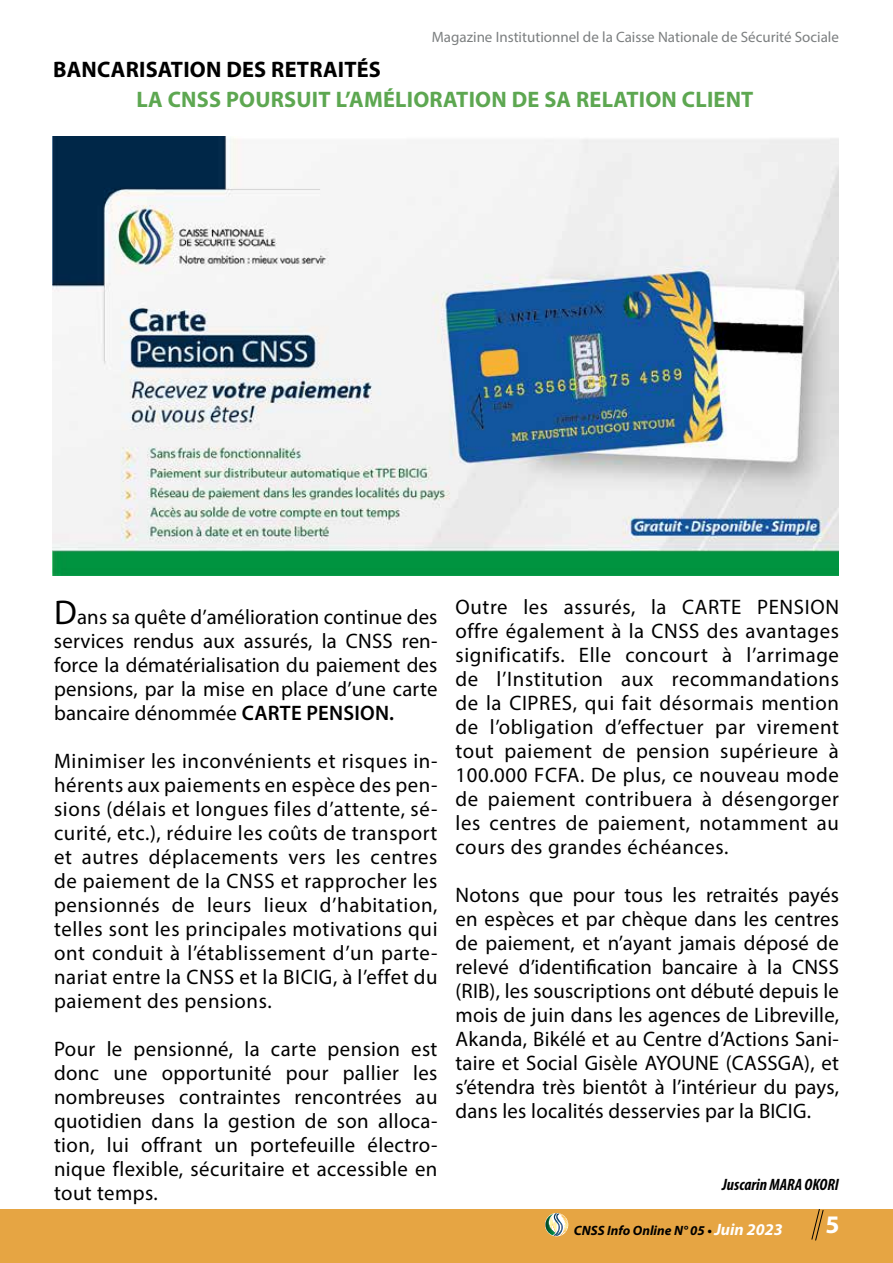
<style>
.page{position:relative;width:893px;height:1263px;background:#fff}
.page>*{position:absolute;margin:0;border:0;box-sizing:border-box;transform-origin:0 0}
.t1{font:700 25.35px "Myriad Pro";color:#fff}
.t2{font:700 22.5px "Myriad Pro";letter-spacing:.01em;color:#5da751}
.t3{font:700 22.5px "Myriad Pro";letter-spacing:.01em;color:#000}
.t4{font:21px/24px "Myriad Pro";letter-spacing:.02em;color:#000;text-align:justify}
.t5{font:italic 700 condensed 16.5px "Myriad Pro";color:#000}
.t6{font:15px "Myriad Pro";color:#7c7f80}
.t7{font:italic 700 13.5px "Myriad Pro";color:#000}
.s1{font-size:34.5px}
.s2{font-weight:600}
.s3{font-size:16.5px;color:#fff}
</style>
<div class="page">
<div style="left:0;top:1209px;width:893px;height:54px;background:#e6a543"></div>
<svg style="left:545px;top:1213px;width:23px;height:23px"></svg>
<svg style="left:811px;top:1209px;width:13px;height:32px"></svg>
<img style="left:53px;top:136px;width:786px;height:439px">
<p class="t6" style="left:432px;top:28px;width:409px">Magazine Institutionnel de la Caisse Nationale de Sécurité Sociale</p>
<p class="t3" style="left:53px;top:54px;width:329px">BANCARISATION DES RETRAITÉS</p>
<p class="t2" style="left:136px;top:84px;width:618px">LA CNSS POURSUIT L’AMÉLIORATION DE SA RELATION CLIENT</p>
<p class="t4" style="left:54px;top:605px;width:385px"><span class="s1">D</span>ans sa quête d’amélioration continue des services rendus aux assurés, la CNSS ren&shy;force la dématérialisation du paiement des pensions, par la mise en place d’une carte bancaire dénommée <span class="s2">CARTE PENSION.</span></p>
<p class="t4" style="left:54px;top:749px;width:385px">Minimiser les inconvénients et risques in&shy;hérents aux paiements en espèce des pen&shy;sions (délais et longues files d’attente, sé&shy;curité, etc.), réduire les coûts de transport et autres déplacements vers les centres de paiement de la CNSS et rapprocher les pensionnés de leurs lieux d’habitation, telles sont les principales motivations qui ont conduit à l’établissement d’un parte&shy;nariat entre la CNSS et la BICIG, à l’effet du paiement des pensions.</p>
<p class="t4" style="left:54px;top:1037px;width:385px">Pour le pensionné, la carte pension est donc une opportunité pour pallier les nombreuses contraintes rencontrées au quotidien dans la gestion de son alloca&shy;tion, lui offrant un portefeuille électro&shy;nique flexible, sécuritaire et accessible en tout temps.</p>
<p class="t4" style="left:455px;top:594px;width:385px">Outre les assurés, la CARTE PENSION offre également à la CNSS des avantages significatifs. Elle concourt à l’arrimage de l’Institution aux recommandations de la CIPRES, qui fait désormais mention de l’obligation d’effectuer par virement tout paiement de pension supérieure à 100.000 FCFA. De plus, ce nouveau mode de paiement contribuera à désengorger les centres de paiement, notamment au cours des grandes échéances.</p>
<p class="t4" style="left:455px;top:883px;width:385px">Notons que pour tous les retraités payés en espèces et par chèque dans les centres de paiement, et n’ayant jamais déposé de relevé d’identification bancaire à la CNSS (RIB), les souscriptions ont débuté depuis le mois de juin dans les agences de Libreville, Akanda, Bikélé et au Centre d’Actions Sani&shy;taire et Social Gisèle AYOUNE (CASSGA), et s’étendra très bientôt à l’intérieur du pays, dans les localités desservies par la BICIG.</p>
<p class="t5" style="left:722px;top:1174px;width:118px">Juscarin MARA OKORI</p>
<p class="t7" style="left:574px;top:1222px;width:210px">CNSS Info Online N° 05 • <span class="s3">Juin 2023</span></p>
<p class="t1" style="left:825px;top:1208px;width:16px">5</p>
</div>
